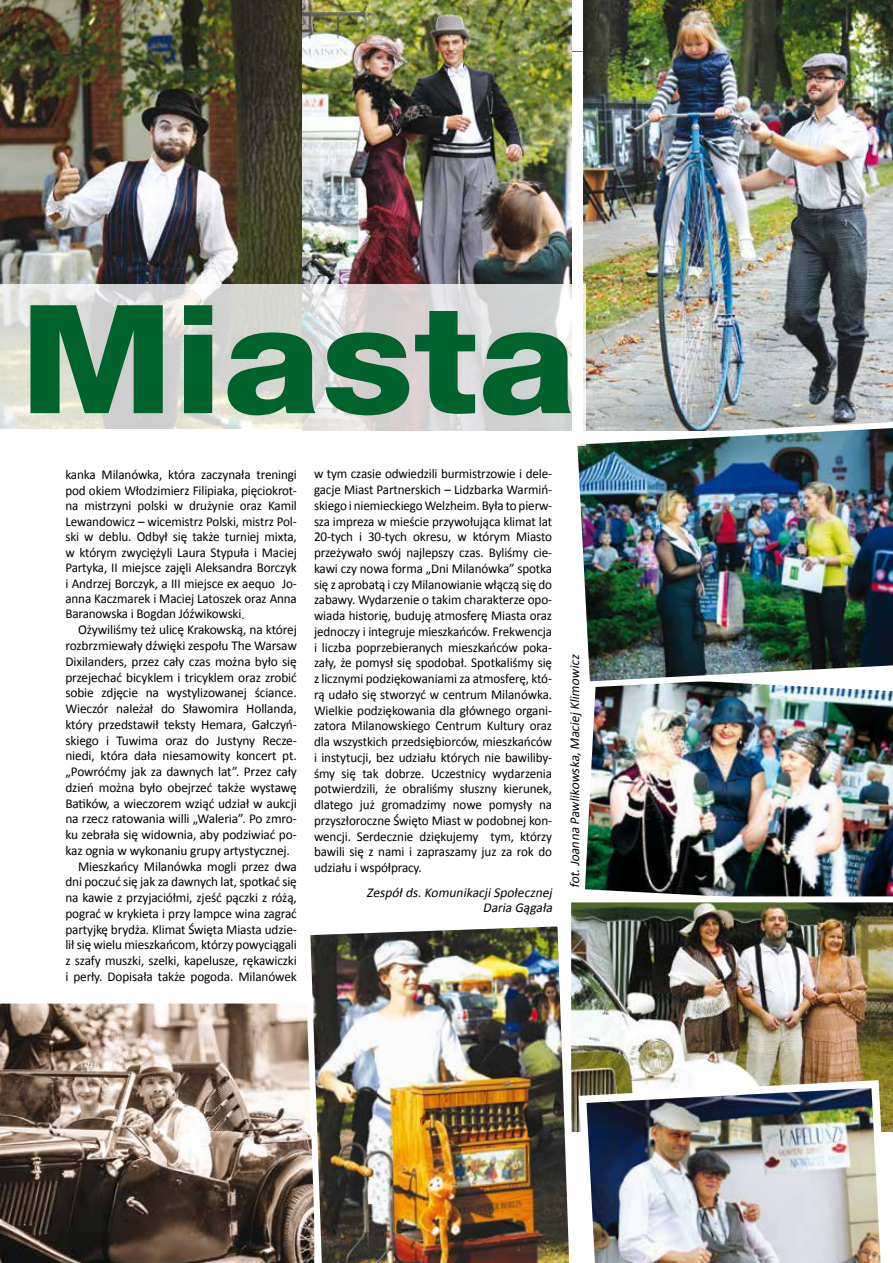
<style>
.page{position:relative;width:893px;height:1263px;background:#fff}
.page>*{position:absolute;margin:0;border:0;box-sizing:border-box;transform-origin:0 0}
.t1{font:800 151.05px "Helvetica Neue LT Pro";color:#00622c;scale:1.1 1}
.t2{font:13.5px/15.8px "Calibri";letter-spacing:-.01em;color:#000;text-align:justify}
.t3{font:italic 13.5px/15.5px "Calibri";color:#000;text-align:right}
</style>
<div class="page">
<hr style="left:543px;top:0;width:350px;height:1px;background:#ffed00">
<hr style="left:0;top:51px;width:893px;height:1px;background:#707172">
<svg style="left:0;top:1003px;width:301px;height:260px;background:#827367"></svg>
<img style="left:0;top:0;width:302px;height:284px">
<img style="left:302px;top:0;width:269px;height:284px">
<img style="left:585px;top:691px;width:308px;height:205px">
<img style="left:584px;top:0;width:309px;height:416px">
<img style="left:301px;top:926px;width:269px;height:337px">
<img style="left:577px;top:416px;width:316px;height:275px">
<img style="left:565px;top:896px;width:328px;height:242px">
<img style="left:575px;top:1076px;width:318px;height:187px">
<svg style="left:0;top:284px;width:586px;height:161px"></svg>
<img style="left:0;top:1003px;width:9px;height:44px">
<h1 class="t1" style="left:20px;top:269px;width:508px">Miasta</h1>
<p class="t2" style="left:65px;top:467px;width:233px">kanka Milanówka, która zaczynała treningi pod okiem Włodzimierz Filipiaka, pięciokrot&shy;na mistrzyni polski w drużynie oraz Kamil Lewandowicz – wicemistrz Polski, mistrz Pol&shy;ski w deblu. Odbył się także turniej mixta, w którym zwyciężyli Laura Stypuła i Maciej Partyka, II miejsce zajęli Aleksandra Borczyk i Andrzej Borczyk, a III miejsce ex aequo Jo&shy;anna Kaczmarek i Maciej Latoszek oraz Anna Baranowska i Bogdan Jóźwikowski.</p>
<p class="t2" style="left:78px;top:621px;width:220px">Ożywiliśmy też ulicę Krakowską, na której</p>
<p class="t2" style="left:65px;top:637px;width:233px">rozbrzmiewały dźwięki zespołu The Warsaw</p>
<p class="t2" style="left:65px;top:653px;width:233px">Dixilanders, przez cały czas można było się</p>
<p class="t2" style="left:65px;top:668px;width:233px">przejechać bicyklem i tricyklem oraz zrobić</p>
<p class="t2" style="left:65px;top:684px;width:233px">sobie zdjęcie na wystylizowanej ściance.</p>
<p class="t2" style="left:65px;top:700px;width:233px">Wieczór należał do Sławomira Hollanda,</p>
<p class="t2" style="left:65px;top:716px;width:233px">który przedstawił teksty Hemara, Gałczyń-</p>
<p class="t2" style="left:65px;top:731px;width:233px">skiego i Tuwima oraz do Justyny Recze-</p>
<p class="t2" style="left:65px;top:747px;width:233px">niedi, która dała niesamowity koncert pt.</p>
<p class="t2" style="left:65px;top:763px;width:233px">„Powróćmy jak za dawnych lat”. Przez cały</p>
<p class="t2" style="left:65px;top:779px;width:233px">dzień można było obejrzeć także wystawę</p>
<p class="t2" style="left:65px;top:794px;width:233px">Batików, a wieczorem wziąć udział w aukcji</p>
<p class="t2" style="left:65px;top:810px;width:233px">na rzecz ratowania willi „Waleria”. Po zmro-</p>
<p class="t2" style="left:65px;top:826px;width:233px">ku zebrała się widownia, aby podziwiać po-</p>
<p class="t2" style="left:65px;top:842px;width:226px">kaz ognia w wykonaniu grupy artystycznej.</p>
<p class="t2" style="left:78px;top:857px;width:220px">Mieszkańcy Milanówka mogli przez dwa</p>
<p class="t2" style="left:65px;top:873px;width:233px">dni poczuć się jak za dawnych lat, spotkać się</p>
<p class="t2" style="left:65px;top:889px;width:233px">na kawie z przyjaciółmi, zjeść pączki z różą,</p>
<p class="t2" style="left:65px;top:905px;width:233px">pograć w krykieta i przy lampce wina zagrać</p>
<p class="t2" style="left:65px;top:920px;width:233px">partyjkę brydża. Klimat Święta Miasta udzie-</p>
<p class="t2" style="left:65px;top:936px;width:233px">lił się wielu mieszkańcom, którzy powyciągali</p>
<p class="t2" style="left:65px;top:952px;width:233px">z szafy muszki, szelki, kapelusze, rękawiczki</p>
<p class="t2" style="left:65px;top:968px;width:233px">i perły. Dopisała także pogoda. Milanówek</p>
<p class="t2" style="left:314px;top:465px;width:240px">w tym czasie odwiedzili burmistrzowie i dele&shy;gacje Miast Partnerskich – Lidzbarka Warmiń&shy;skiego i niemieckiego Welzheim. Była to pierw&shy;sza impreza w mieście przywołująca klimat lat 20-tych i 30-tych okresu, w którym Miasto przeżywało swój najlepszy czas. Byliśmy cie&shy;kawi czy nowa forma „Dni Milanówka” spotka się z aprobatą i czy Milanowianie włączą się do zabawy. Wydarzenie o takim charakterze opo&shy;wiada historię, buduję atmosferę Miasta oraz jednoczy i integruje mieszkańców. Frekwencja i liczba poprzebieranych mieszkańców poka&shy;zały, że pomysł się spodobał. Spotkaliśmy się z licznymi podziękowaniami za atmosferę, któ&shy;rą udało się stworzyć w centrum Milanówka.<br>Wielkie podziękowania dla głównego organi&shy;zatora Milanowskiego Centrum Kultury oraz dla wszystkich przedsiębiorców, mieszkańców i instytucji, bez udziału których nie bawiliby&shy;śmy się tak dobrze. Uczestnicy wydarzenia potwierdzili, że obraliśmy słuszny kierunek, dlatego już gromadzimy nowe pomysły na przyszłoroczne Święto Miast w podobnej kon&shy;wencji. Serdecznie dziękujemy tym, którzy bawili się z nami i zapraszamy juz za rok do udziału i współpracy.</p>
<p class="t3" style="left:367px;top:884px;width:190px">Zespółds.KomunikacjiSpołecznej<br>Daria Gągała</p>
<p class="t3" style="left:566px;top:888px;width:238px;rotate:-90deg">fot.Joanna Pawlikowska,MaciejKlimowicz</p>
</div>
